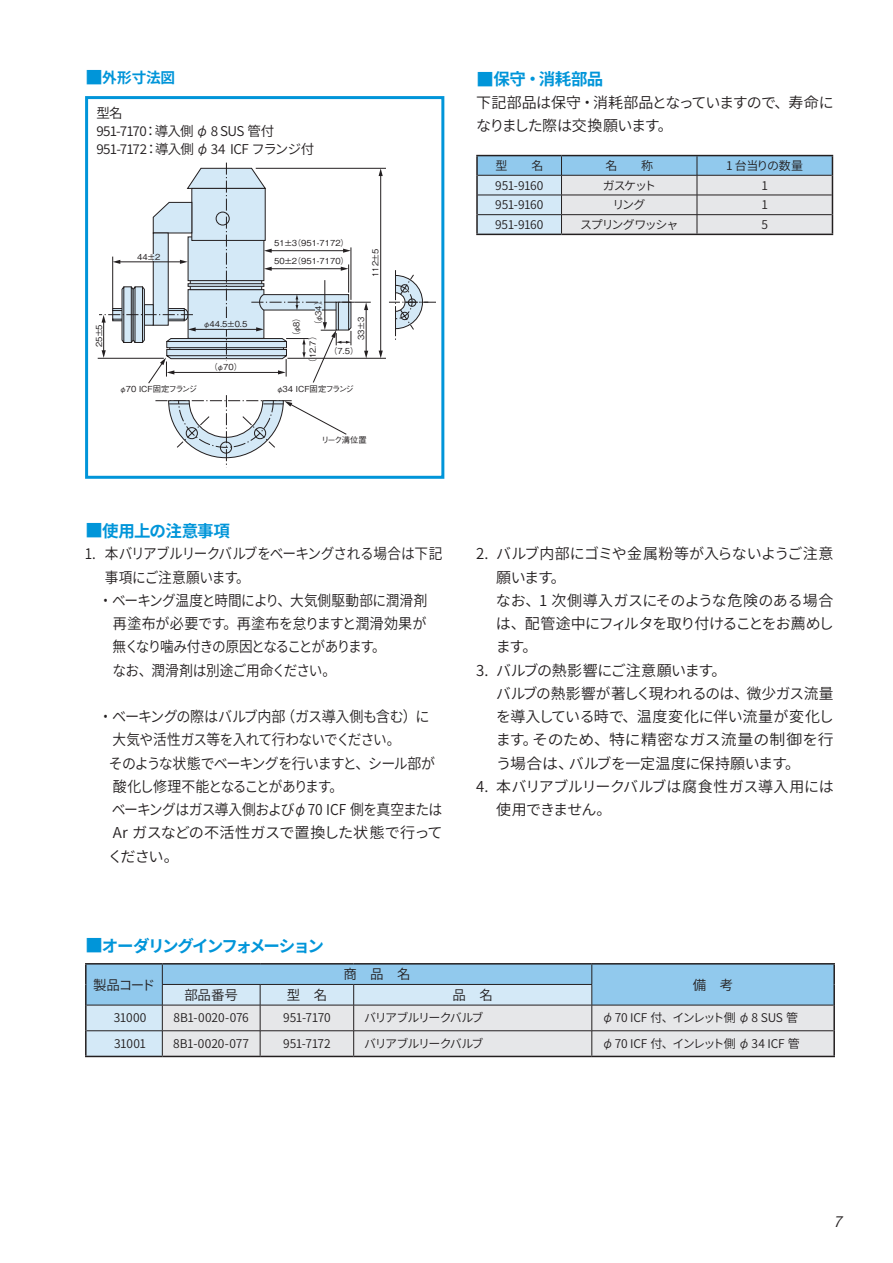
<style>
.page{position:relative;width:893px;height:1263px;background:#fff}
.page>*{position:absolute;margin:0;border:0;box-sizing:border-box;transform-origin:0 0}
.t1{font:700 16.5px "Source Han Sans JP";letter-spacing:-.12em;color:#0095d9}
.t2{font:700 16.5px "Source Han Sans JP";letter-spacing:-.04em;color:#0095d9}
.t3{font:700 16.5px "Source Han Sans JP";letter-spacing:-.07em;color:#0095d9}
.t4{font:15px/23.2px "Source Han Sans JP";letter-spacing:-.03em;color:#231f20}
.t5{font:15px "Source Han Sans JP";letter-spacing:-.03em;color:#231f20;scale:.91 1}
.t6{font:15px "Source Han Sans JP";letter-spacing:-.03em;color:#231f20;scale:.92 1}
.t7{font:15px "Source Han Sans JP";letter-spacing:-.06em;color:#231f20;scale:.93 1}
.t8{font:15px "Source Han Sans JP";letter-spacing:-.01em;color:#231f20;scale:.94 1}
.t9{font:15px "Source Han Sans JP";letter-spacing:-.095em;color:#231f20;scale:.91 1}
.t10{font:15px "Source Han Sans JP";letter-spacing:-.08em;color:#231f20;scale:.93 1}
.t11{font:italic 15px "Source Han Sans JP";color:#231f20}
.t12{font:700 14.7px "Source Han Sans JP";letter-spacing:-.015em;color:#0095d9}
.t13{font:13.5px/18px "Source Han Sans JP";letter-spacing:-.05em;color:#231f20}
.t14{font:12px "Source Han Sans JP";letter-spacing:-.04em;color:#231f20}
.t15{font:12px "Source Han Sans JP";letter-spacing:-.105em;color:#231f20}
.t16{font:12px "Source Han Sans JP";letter-spacing:-.005em;color:#231f20}
.t17{font:12px "Source Han Sans JP";letter-spacing:-.02em;color:#231f20}
.t18{font:8.4px/16.2px "Gothic BBB Pro Medium 90 pv RKSJ H";color:#231f20}
.t19{font:8.25px "Gothic BBB Pro Medium 90 pv RKSJ H";color:#231f20}
.s1{font-weight:400;font-size:18px}
.s2{font-family:"MS Gothic"}
.s3{font-size:7.2px}
</style>
<div class="page">
<div style="left:85px;top:96px;width:359px;height:383px;border:3px solid #0095d9"></div>
<hr style="left:476px;top:155px;width:85px;height:1px;background:#231f20">
<hr style="left:561px;top:155px;width:136px;height:1px;background:#231f20">
<hr style="left:697px;top:155px;width:136px;height:1px;background:#231f20">
<hr style="left:476px;top:234px;width:85px;height:1px;background:#231f20">
<hr style="left:561px;top:234px;width:136px;height:1px;background:#231f20">
<hr style="left:697px;top:234px;width:136px;height:1px;background:#231f20">
<svg style="left:476px;top:156px;width:357px;height:78px"></svg>
<hr style="left:85px;top:963px;width:77px;height:1px;background:#231f20">
<hr style="left:85px;top:964px;width:2px;height:20px;background:#231f20">
<hr style="left:85px;top:984px;width:2px;height:21px;background:#231f20">
<hr style="left:162px;top:963px;width:98px;height:1px;background:#231f20">
<hr style="left:260px;top:963px;width:94px;height:1px;background:#231f20">
<hr style="left:354px;top:963px;width:238px;height:1px;background:#231f20">
<hr style="left:592px;top:963px;width:243px;height:1px;background:#231f20">
<hr style="left:833px;top:964px;width:2px;height:20px;background:#231f20">
<hr style="left:833px;top:984px;width:2px;height:21px;background:#231f20">
<hr style="left:85px;top:1005px;width:2px;height:26px;background:#231f20">
<hr style="left:833px;top:1005px;width:2px;height:26px;background:#231f20">
<svg style="left:86px;top:964px;width:748px;height:92px"></svg>
<hr style="left:85px;top:1031px;width:2px;height:25px;background:#231f20">
<hr style="left:833px;top:1031px;width:2px;height:25px;background:#231f20">
<hr style="left:85px;top:1056px;width:77px;height:1px;background:#231f20">
<hr style="left:162px;top:1056px;width:98px;height:1px;background:#231f20">
<hr style="left:260px;top:1056px;width:94px;height:1px;background:#231f20">
<hr style="left:354px;top:1056px;width:238px;height:1px;background:#231f20">
<hr style="left:592px;top:1056px;width:243px;height:1px;background:#231f20">
<hr style="left:256px;top:168px;width:130px;height:1px;background:#231f20">
<hr style="left:287px;top:358px;width:99px;height:1px;background:#231f20">
<hr style="left:98px;top:358px;width:66px;height:1px;background:#231f20">
<svg style="left:389px;top:270px;width:47px;height:70px"></svg>
<hr style="left:380px;top:175px;width:1px;height:177px;background:#231f20">
<svg style="left:379px;top:351px;width:4px;height:7px"></svg>
<svg style="left:379px;top:168px;width:4px;height:8px"></svg>
<svg style="left:99px;top:163px;width:272px;height:302px"></svg>
<p class="t12" style="left:85px;top:69px;width:92px"><span class="s1">■</span>外形寸法図</p>
<p class="t3" style="left:476px;top:70px;width:129px"><span class="s1">■</span>保守・消耗部品</p>
<p class="t4" style="left:476px;top:91px;width:359px">下記部品は保守・消耗部品となっていますので、寿命になりました際は交換願います。</p>
<p class="t13" style="left:96px;top:104px;width:219px">型名<br>951-7170：導入側 <span class="s2">φ</span> 8 SUS 管付<br>951-7172：導入側 <span class="s2">φ</span> 34 ICF フランジ付</p>
<p class="t18" style="left:90px;top:347px;width:24px;rotate:-90deg">25±5</p>
<p class="t19" style="left:137px;top:250px;width:25px">44±2</p>
<p class="t19" style="left:203px;top:317px;width:46px"><span class="s3">φ</span>44.5±0.5</p>
<p class="t19" style="left:210px;top:360px;width:34px">（<span class="s3">φ</span>70）</p>
<p class="t19" style="left:274px;top:237px;width:76px">51±3（951-7172）</p>
<p class="t18" style="left:366px;top:277px;width:30px;rotate:-90deg">112±5</p>
<p class="t19" style="left:274px;top:254px;width:76px">50±2（951-7170）</p>
<p class="t18" style="left:309px;top:329px;width:34px;rotate:-90deg">（<span class="s3">φ</span>34）</p>
<p class="t18" style="left:352px;top:340px;width:24px;rotate:-90deg">33±3</p>
<p class="t18" style="left:287px;top:366px;width:55px;text-indent:26px;rotate:-90deg">（<span class="s3">φ</span>8）（12.7）</p>
<p class="t19" style="left:329px;top:345px;width:31px">（7.5）</p>
<p class="t19" style="left:120px;top:382px;width:79px"><span class="s3">φ</span>70 ICF固定フランジ</p>
<p class="t19" style="left:276px;top:382px;width:79px"><span class="s3">φ</span>34 ICF固定フランジ</p>
<p class="t19" style="left:321px;top:433px;width:47px">リーク溝位置</p>
<p class="t2" style="left:85px;top:521px;width:146px"><span class="s1">■</span>使用上の注意事項</p>
<p class="t5" style="left:85px;top:545px;width:394px">1. 本バリアブルリークバルブをベーキングされる場合は下記</p>
<p class="t5" style="left:105px;top:569px;width:161px">事項にご注意願います。</p>
<p class="t5" style="left:99px;top:592px;width:363px">・ ベーキング温度と時間により、大気側駆動部に潤滑剤</p>
<p class="t8" style="left:113px;top:615px;width:335px">再塗布が必要です。再塗布を怠りますと潤滑効果が</p>
<p class="t9" style="left:113px;top:638px;width:302px">無くなり噛み付きの原因となることがあります。</p>
<p class="t5" style="left:112px;top:662px;width:247px">なお、潤滑剤は別途ご用命ください。</p>
<p class="t5" style="left:99px;top:708px;width:365px">・ ベーキングの際はバルブ内部（ガス導入側も含む）に</p>
<p class="t5" style="left:113px;top:731px;width:318px">大気や活性ガス等を入れて行わないでください。</p>
<p class="t7" style="left:109px;top:755px;width:352px">そのような状態でベーキングを行いますと、シール部が</p>
<p class="t10" style="left:113px;top:778px;width:249px">酸化し修理不能となることがあります。</p>
<p class="t6" style="left:112px;top:801px;width:361px">ベーキングはガス導入側および<span class="s2">φ</span>70 ICF 側を真空または</p>
<p class="t4" style="left:113px;top:821px;width:331px">Ar ガスなどの不活性ガスで置換した状態で行って</p>
<p class="t4" style="left:108px;top:845px;width:72px">ください。</p>
<p class="t1" style="left:85px;top:936px;width:240px"><span class="s1">■</span>オーダリングインフォメーション</p>
<p class="t14" style="left:495px;top:159px;width:49px">型　　名</p>
<p class="t14" style="left:605px;top:159px;width:49px">名　　称</p>
<p class="t14" style="left:726px;top:159px;width:79px">1 台当りの数量</p>
<p class="t14" style="left:495px;top:179px;width:50px">951-9160</p>
<p class="t14" style="left:603px;top:179px;width:55px">ガスケット</p>
<p class="t14" style="left:761px;top:179px;width:8px">1</p>
<p class="t14" style="left:495px;top:198px;width:50px">951-9160</p>
<p class="t14" style="left:612px;top:198px;width:35px">リング</p>
<p class="t14" style="left:761px;top:198px;width:8px">1</p>
<p class="t14" style="left:495px;top:218px;width:50px">951-9160</p>
<p class="t15" style="left:580px;top:218px;width:100px">スプリングワッシャ</p>
<p class="t14" style="left:761px;top:218px;width:8px">5</p>
<p class="t4" style="left:496px;top:542px;width:340px;text-indent:-20px">2. バルブ内部にゴミや金属粉等が入らないようご注意願います。<br>なお、1 次側導入ガスにそのような危険のある場合は、配管途中にフィルタを取り付けることをお薦めします。</p>
<p class="t4" style="left:496px;top:659px;width:340px;text-indent:-20px">3. バルブの熱影響にご注意願います。<br>バルブの熱影響が著しく現われるのは、微少ガス流量を導入している時で、温度変化に伴い流量が変化します。そのため、特に精密なガス流量の制御を行う場合は、バルブを一定温度に保持願います。</p>
<p class="t4" style="left:496px;top:775px;width:339px;text-indent:-20px">4. 本バリアブルリークバルブは腐食性ガス導入用には使用できません。</p>
<p class="t13" style="left:93px;top:976px;width:64px">製品コード</p>
<p class="t13" style="left:344px;top:965px;width:69px">商　品　名</p>
<p class="t13" style="left:184px;top:986px;width:55px">部品番号</p>
<p class="t13" style="left:287px;top:986px;width:42px">型　名</p>
<p class="t13" style="left:453px;top:986px;width:42px">品　名</p>
<p class="t13" style="left:693px;top:976px;width:42px">備　考</p>
<p class="t14" style="left:114px;top:1011px;width:34px">31000</p>
<p class="t16" style="left:174px;top:1011px;width:77px">8B1-0020-076</p>
<p class="t14" style="left:283px;top:1011px;width:49px">951-7170</p>
<p class="t15" style="left:364px;top:1011px;width:121px">バリアブルリークバルブ</p>
<p class="t14" style="left:602px;top:1011px;width:198px"><span class="s2">φ</span>70 ICF 付、インレット側 <span class="s2">φ</span>8 SUS 管</p>
<p class="t14" style="left:114px;top:1037px;width:33px">31001</p>
<p class="t16" style="left:173px;top:1037px;width:77px">8B1-0020-077</p>
<p class="t14" style="left:283px;top:1037px;width:49px">951-7172</p>
<p class="t15" style="left:364px;top:1037px;width:121px">バリアブルリークバルブ</p>
<p class="t17" style="left:602px;top:1037px;width:199px"><span class="s2">φ</span>70 ICF 付、インレット側 <span class="s2">φ</span>34 ICF 管</p>
<p class="t11" style="left:833px;top:1213px;width:22px">7</p>
</div>
